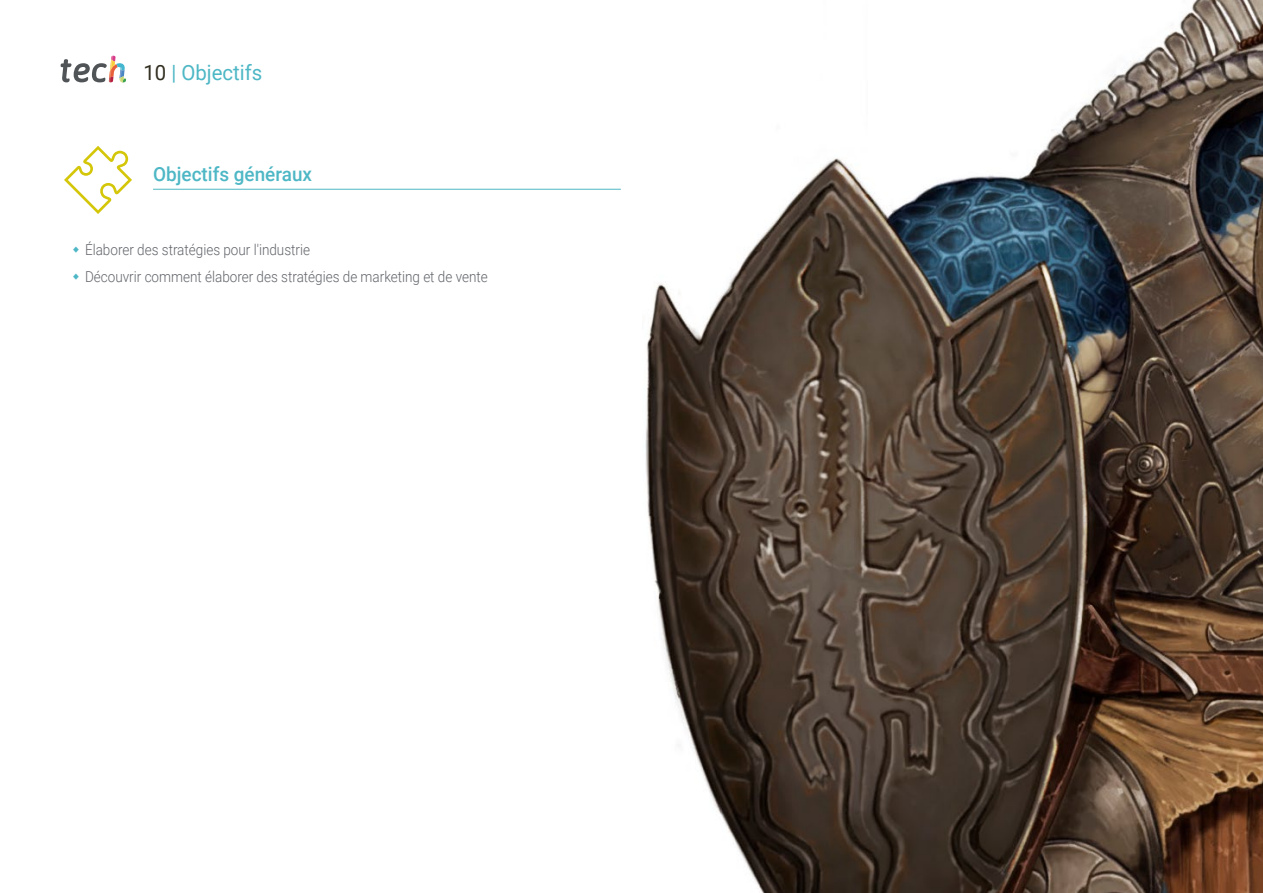
<style>
.page{position:relative;width:1263px;height:893px;background:#fff}
.page>*{position:absolute;margin:0;border:0;box-sizing:border-box;transform-origin:0 0}
.t1{font:21px "Roboto";color:#4db7c5}
.t2{font:500 19.5px "Roboto";color:#4db7c5}
.t3{font:300 15px/26.7px "Roboto";color:#61646a;scale:.9 1}
.s1{color:#312e20}
</style>
<div class="page">
<hr style="left:153px;top:189px;width:468px;height:1px;background:#4db7c5">
<svg style="left:64px;top:146px;width:68px;height:68px"></svg>
<img style="left:645px;top:0;width:618px;height:893px">
<svg style="left:61px;top:56px;width:65px;height:27px"></svg>
<h1 class="t1" style="left:144px;top:57px;width:120px"><span class="s1">10</span> | Objectifs</h1>
<h2 class="t2" style="left:153px;top:160px;width:160px">Objectifs généraux</h2>
<p class="t3" style="left:85px;top:236px;width:449px">Élaborer des stratégies pour l'industrie<br>Découvrir comment élaborer des stratégies de marketing et de vente</p>
</div>
